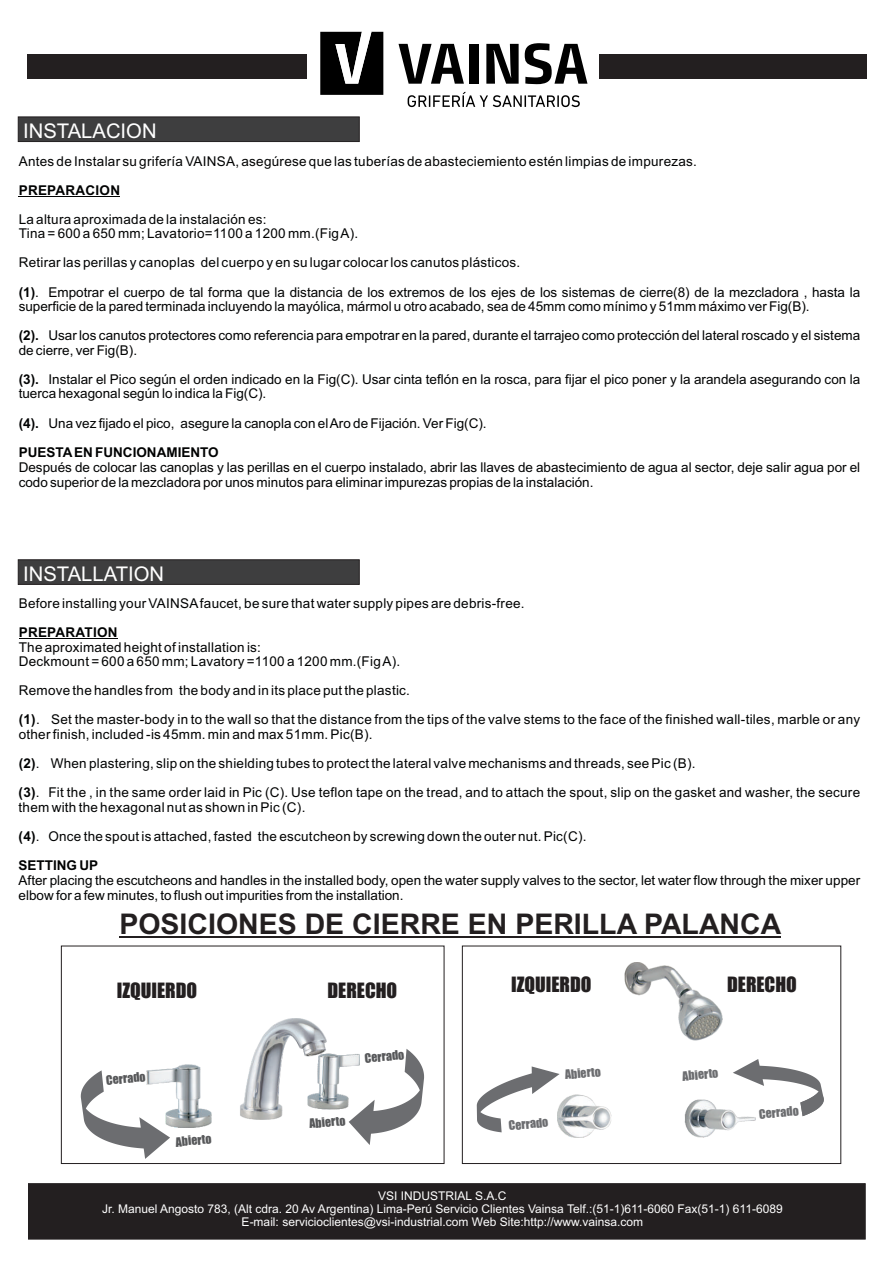
<style>
.page{position:relative;width:893px;height:1263px;background:#fff}
.page>*{position:absolute;margin:0;border:0;box-sizing:border-box;transform-origin:0 0}
.t1{font:700 28.5px "Arial";color:#231f20}
.t2{font:20.25px "Arial";color:#fff}
.t3{font:19.5px "Impact";color:#231f20}
.t4{font:13.5px/29.1px "Arial";color:#010202}
.t5{font:13.5px/29.1px "Arial";letter-spacing:.02em;color:#010202}
.t6{font:700 13.5px "Arial";letter-spacing:.02em;color:#010202}
.t7{font:12px/13.4px "Arial";color:#fff;text-align:center}
.t8{font:12px "Impact";color:#57585a}
.t9{font:12px "Impact";color:#6c6d70}
.s1{font-weight:700}
</style>
<div class="page">
<svg style="left:18px;top:117px;width:342px;height:25px;background:#3c3c3d"></svg>
<hr style="left:19px;top:196px;width:101px;height:1px;background:#010202">
<svg style="left:18px;top:559px;width:342px;height:26px;background:#3d3d3e"></svg>
<hr style="left:19px;top:638px;width:99px;height:1px;background:#010202">
<div style="left:462px;top:946px;width:379px;height:218px;border:1px solid #231f20"></div>
<div style="left:61px;top:946px;width:383px;height:218px;border:1px solid #231f20"></div>
<img style="left:155px;top:1018px;width:194px;height:110px">
<svg style="left:755px;top:1059px;width:69px;height:57px"></svg>
<svg style="left:477px;top:1066px;width:80px;height:66px"></svg>
<svg style="left:349px;top:1049px;width:75px;height:96px"></svg>
<svg style="left:81px;top:1070px;width:89px;height:89px"></svg>
<img style="left:557px;top:963px;width:198px;height:175px">
<hr style="left:119px;top:936px;width:662px;height:1px;background:#231f20">
<div style="left:27px;top:54px;width:840px;height:25px;background:#231f20"></div>
<div style="left:307px;top:17px;width:292px;height:75px;background:#fff"></div>
<svg style="left:320px;top:32px;width:63px;height:63px"></svg>
<svg style="left:399px;top:44px;width:65px;height:40px"></svg>
<div style="left:469px;top:44px;width:9px;height:40px;background:#000"></div>
<svg style="left:525px;top:43px;width:62px;height:41px"></svg>
<svg style="left:486px;top:44px;width:33px;height:40px"></svg>
<svg style="left:408px;top:92px;width:172px;height:15px"></svg>
<div style="left:28px;top:1183px;width:837px;height:56px;background:#231f20"></div>
<h2 class="t2" style="left:23px;top:123px;width:135px">INSTALACION</h2>
<p class="t5" style="left:19px;top:148px;width:680px">Antes de Instalar su grifería VAINSA, asegúrese que las tuberías de abasteciemiento estén limpias de impurezas.</p>
<p class="t6" style="left:19px;top:185px;width:103px">PREPARACION</p>
<p class="t5" style="left:19px;top:213px;width:341px;line-height:14.5px">La altura aproximada de la instalación es:<br>Tina = 600 a 650 mm; Lavatorio=1100 a 1200 mm.(Fig A).</p>
<p class="t4" style="left:19px;top:249px;width:843px">Retirar las perillas y canoplas del cuerpo y en su lugar colocar los canutos plásticos.<br><span class="s1">(1)</span>. Empotrar el cuerpo de tal forma que la distancia de los extremos de los ejes de los sistemas de cierre(8) de la mezcladora , hasta la</p>
<p class="t4" style="left:19px;top:293px;width:843px">superficie de la pared terminada incluyendo la mayólica, mármol u otro acabado, sea de 45mm como mínimo y 51mm máximo ver Fig(B).<br><span class="s1">(2).</span> Usar los canutos protectores como referencia para empotrar en la pared, durante el tarrajeo como protección del lateral roscado y el sistema</p>
<p class="t4" style="left:19px;top:337px;width:843px">de cierre, ver Fig(B).<br><span class="s1">(3).</span> Instalar el Pico según el orden indicado en la Fig(C). Usar cinta teflón en la rosca, para fijar el pico poner y la arandela asegurando con la</p>
<p class="t4" style="left:19px;top:380px;width:470px">tuerca hexagonal según lo indica la Fig(C).<br><span class="s1">(4).</span> Una vez fijado el pico, asegure la canopla con el Aro de Fijación. Ver Fig(C).<br><span class="s1">PUESTAEN FUNCIONAMIENTO</span></p>
<p class="t4" style="left:19px;top:461px;width:843px;line-height:15.1px">Después de colocar las canoplas y las perillas en el cuerpo instalado, abrir las llaves de abastecimiento de agua al sector, deje salir agua por el codo superior de la mezcladora por unos minutos para eliminar impurezas propias de la instalación.</p>
<h2 class="t2" style="left:23px;top:566px;width:143px">INSTALLATION</h2>
<p class="t5" style="left:19px;top:590px;width:507px">Before installing your VAINSAfaucet, be sure that water supply pipes are debris-free.</p>
<p class="t6" style="left:19px;top:627px;width:100px">PREPARATION</p>
<p class="t5" style="left:19px;top:641px;width:383px;line-height:14.5px">The aproximated height of installation is:<br>Deckmount = 600 a 650 mm; Lavatory =1100 a 1200 mm.(Fig A).</p>
<p class="t5" style="left:19px;top:677px;width:843px">Remove the handles from the body and in its place put the plastic.<br><span class="s1">(1)</span>. Set the master-body in to the wall so that the distance from the tips of the valve stems to the face of the finished wall-tiles, marble or any</p>
<p class="t5" style="left:19px;top:721px;width:843px">other finish, included -is 45mm. min and max 51mm. Pic(B).<br><span class="s1">(2)</span>. When plastering, slip on the shielding tubes to protect the lateral valve mechanisms and threads, see Pic (B).<br><span class="s1">(3)</span>. Fit the , in the same order laid in Pic (C). Use teflon tape on the tread, and to attach the spout, slip on the gasket and washer, the secure</p>
<p class="t5" style="left:19px;top:794px;width:569px">them with the hexagonal nut as shown in Pic (C).<br><span class="s1">(4)</span>. Once the spout is attached, fasted the escutcheon by screwing down the outer nut. Pic(C).<br><span class="s1">SETTING UP</span></p>
<p class="t4" style="left:19px;top:874px;width:843px;line-height:15.1px">After placing the escutcheons and handles in the installed body, open the water supply valves to the sector, let water flow through the mixer upper elbow for a few minutes, to flush out impurities from the installation.</p>
<h1 class="t1" style="left:119px;top:913px;width:663px">POSICIONES DE CIERRE EN PERILLA PALANCA</h1>
<h3 class="t3" style="left:117px;top:982px;width:82px">IZQUIERDO</h3>
<h3 class="t3" style="left:327px;top:982px;width:71px">DERECHO</h3>
<p class="t8" style="left:106px;top:1075px;width:41px;rotate:-5deg">Cerrado</p>
<p class="t8" style="left:175px;top:1137px;width:38px;rotate:-5deg">Abierto</p>
<p class="t8" style="left:364px;top:1053px;width:41px;rotate:-5deg">Cerrado</p>
<p class="t8" style="left:309px;top:1119px;width:38px;rotate:-5deg">Abierto</p>
<h3 class="t3" style="left:511px;top:977px;width:82px">IZQUIERDO</h3>
<h3 class="t3" style="left:727px;top:977px;width:71px">DERECHO</h3>
<p class="t9" style="left:508px;top:1121px;width:41px;rotate:-5deg">Cerrado</p>
<p class="t9" style="left:565px;top:1070px;width:38px;rotate:-5deg">Abierto</p>
<p class="t9" style="left:682px;top:1071px;width:38px;rotate:-5deg">Abierto</p>
<p class="t9" style="left:759px;top:1109px;width:41px;rotate:-5deg">Cerrado</p>
<p class="t7" style="left:102px;top:1190px;width:682px">VSI INDUSTRIAL S.A.C<br>Jr. Manuel Angosto 783, (Alt cdra. 20 Av Argentina) Lima-Perú Servicio Clientes Vainsa Telf.:(51-1)611-6060 Fax(51-1) 611-6089<br>E-mail: servicioclientes@vsi-industrial.com Web Site:http://www.vainsa.com</p>
</div>
